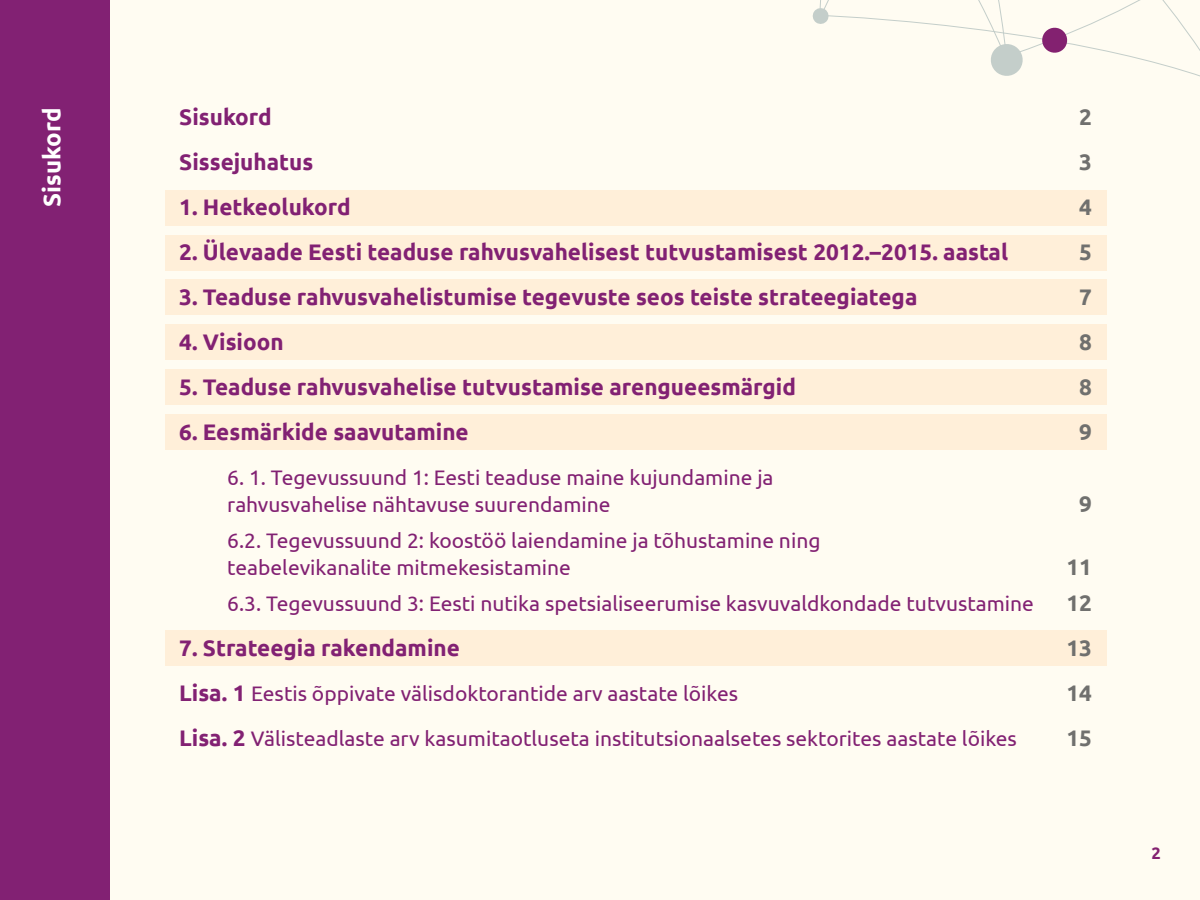
<style>
.page{position:relative;width:1200px;height:900px;background:#fffcf2}
.page>*{position:absolute;margin:0;border:0;box-sizing:border-box;transform-origin:0 0}
.t1{font:700 24px "Ubuntu";color:#fff}
.t2{font:700 22.5px "Ubuntu";color:#822173}
.t3{font:700 22.5px "Ubuntu";color:#70706e}
.t4{font:21px/27px "Ubuntu";color:#822173}
.t5{font:700 16.5px "Ubuntu";color:#832170}
.s1{font-weight:700;font-size:22.5px}
</style>
<div class="page">
<div style="left:165px;top:190px;width:942px;height:36px;background:#ffefd9"></div>
<div style="left:165px;top:235px;width:942px;height:35px;background:#ffefd9"></div>
<div style="left:165px;top:280px;width:942px;height:35px;background:#ffefd9"></div>
<div style="left:165px;top:324px;width:942px;height:36px;background:#ffefd9"></div>
<div style="left:165px;top:369px;width:942px;height:35px;background:#ffefd9"></div>
<div style="left:165px;top:415px;width:942px;height:35px;background:#ffefd9"></div>
<div style="left:165px;top:630px;width:942px;height:36px;background:#ffefd9"></div>
<div style="left:0;top:0;width:110px;height:900px;background:#822173"></div>
<svg style="left:551px;top:0;width:649px;height:271px"></svg>
<svg style="left:1040px;top:26px;width:29px;height:28px"></svg>
<p class="t1" style="left:38px;top:207px;width:100px;rotate:-90deg">Sisukord</p>
<p class="t2" style="left:179px;top:104px;width:94px">Sisukord</p>
<p class="t3" style="left:1079px;top:104px;width:14px">2</p>
<p class="t2" style="left:179px;top:149px;width:136px">Sissejuhatus</p>
<p class="t3" style="left:1079px;top:149px;width:14px">3</p>
<p class="t2" style="left:179px;top:194px;width:173px">1. Hetkeolukord</p>
<p class="t3" style="left:1079px;top:194px;width:14px">4</p>
<p class="t2" style="left:179px;top:239px;width:830px">2. Ülevaade Eesti teaduse rahvusvahelisest tutvustamisest 2012.–2015. aastal</p>
<p class="t3" style="left:1079px;top:239px;width:14px">5</p>
<p class="t2" style="left:179px;top:284px;width:740px">3. Teaduse rahvusvahelistumise tegevuste seos teiste strateegiatega</p>
<p class="t3" style="left:1079px;top:284px;width:14px">7</p>
<p class="t2" style="left:179px;top:329px;width:106px">4. Visioon</p>
<p class="t3" style="left:1079px;top:329px;width:14px">8</p>
<p class="t2" style="left:179px;top:374px;width:618px">5. Teaduse rahvusvahelise tutvustamise arengueesmärgid</p>
<p class="t3" style="left:1079px;top:374px;width:14px">8</p>
<p class="t2" style="left:179px;top:419px;width:291px">6. Eesmärkide saavutamine</p>
<p class="t3" style="left:1079px;top:419px;width:14px">9</p>
<p class="t4" style="left:227px;top:464px;width:548px">6. 1. Tegevussuund 1: Eesti teaduse maine kujundamine ja rahvusvahelise nähtavuse suurendamine</p>
<p class="t3" style="left:1079px;top:491px;width:14px">9</p>
<p class="t4" style="left:227px;top:527px;width:595px">6.2. Tegevussuund 2: koostöö laiendamine ja tõhustamine ning teabelevikanalite mitmekesistamine</p>
<p class="t3" style="left:1066px;top:554px;width:27px">11</p>
<p class="t4" style="left:227px;top:590px;width:808px">6.3. Tegevussuund 3: Eesti nutika spetsialiseerumise kasvuvaldkondade tutvustamine</p>
<p class="t3" style="left:1066px;top:590px;width:27px">12</p>
<p class="t2" style="left:179px;top:635px;width:282px">7. Strateegia rakendamine</p>
<p class="t3" style="left:1066px;top:635px;width:27px">13</p>
<p class="t4" style="left:179px;top:680px;width:560px"><span class="s1">Lisa. 1</span> Eestis õppivate välisdoktorantide arv aastate lõikes</p>
<p class="t3" style="left:1066px;top:680px;width:27px">14</p>
<p class="t4" style="left:179px;top:725px;width:839px"><span class="s1">Lisa. 2</span> Välisteadlaste arv kasumitaotluseta institutsionaalsetes sektorites aastate lõikes</p>
<p class="t3" style="left:1066px;top:725px;width:27px">15</p>
<p class="t5" style="left:1152px;top:843px;width:11px">2</p>
</div>
